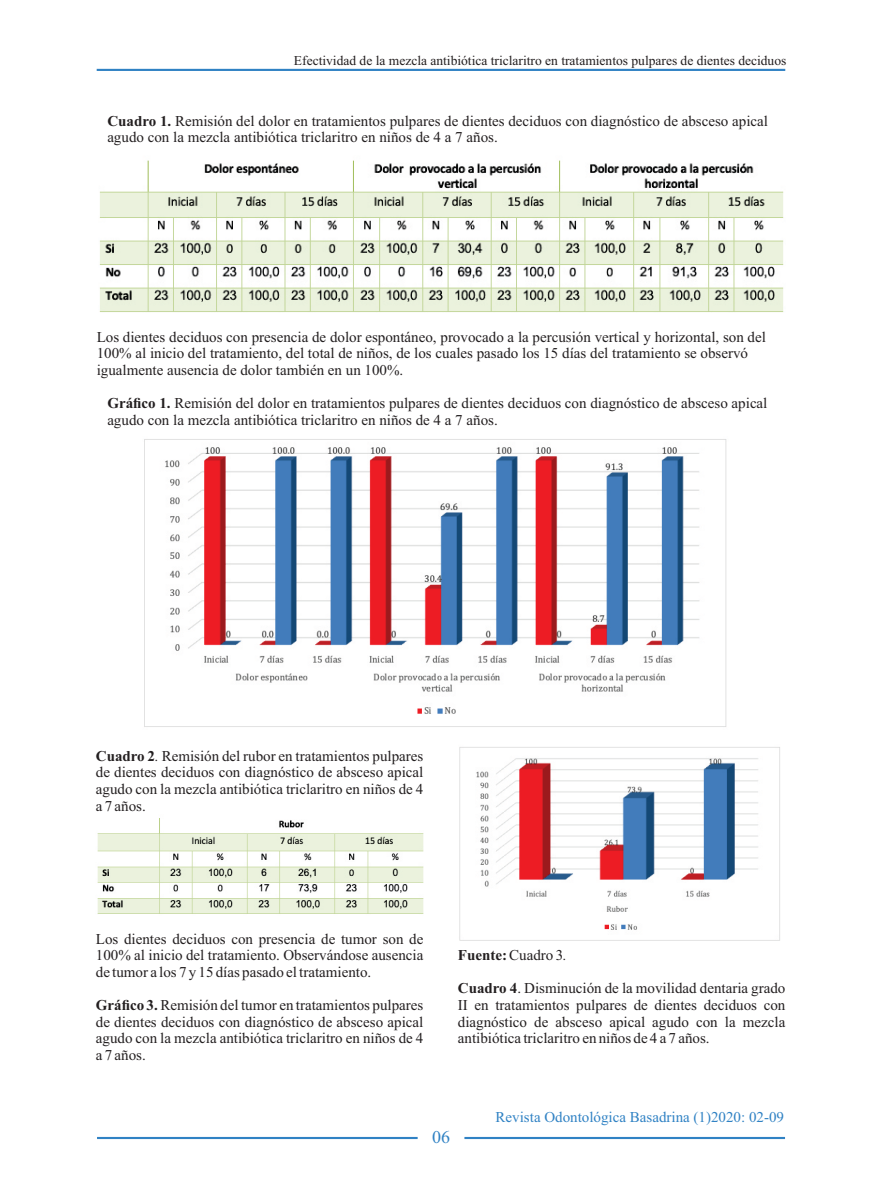
<style>
.page{position:relative;width:872px;height:1191px;background:#fff}
.page>*{position:absolute;margin:0;border:0;box-sizing:border-box;transform-origin:0 0}
.t1{font:18px "Times New Roman";color:#3082c4}
.t2{font:15px/16.6px "Times New Roman";color:#231f20;text-align:justify}
.t3{font:15px "Times New Roman";color:#3082c4}
.t4{font:700 15px "Times New Roman";color:#231f20}
.t5{font:13.5px "Times New Roman";color:#231f20}
.s1{font-weight:700}
.s2{font-style:italic}
.s3{font-weight:400}
.s4{font-weight:400;font-style:italic}
</style>
<div class="page">
<hr style="left:97px;top:1137px;width:320px;height:2px;background:#3082c4">
<hr style="left:464px;top:1137px;width:321px;height:2px;background:#3082c4">
<img style="left:99px;top:160px;width:685px;height:152px">
<img style="left:144px;top:439px;width:583px;height:288px">
<img style="left:97px;top:818px;width:326px;height:96px">
<img style="left:459px;top:747px;width:321px;height:194px">
<hr style="left:97px;top:69px;width:688px;height:2px;background:#3082c4">
<p class="t5" style="left:294px;top:56px;width:494px">Efectividad de la mezcla antibiótica triclaritro en tratamientos pulpares de dientes deciduos</p>
<p class="t2" style="left:107px;top:114px;width:662px"><span class="s1">Cuadro 1.</span> Remisión del dolor en tratamientos pulpares de dientes deciduos con diagnóstico de absceso apical agudo con la mezcla antibiótica triclaritro en niños de 4 a 7 años.</p>
<p class="t2" style="left:97px;top:330px;width:671px;text-align:left">Los dientes deciduos con presencia de dolor espontáneo, provocado a la percusión vertical y horizontal, son del<br>100% al inicio del tratamiento, del total de niños, de los cuales pasado los 15 días del tratamiento se observó igualmente ausencia de dolor también en un 100%.</p>
<p class="t2" style="left:107px;top:396px;width:661px"><span class="s1">Gráfico 1.</span> Remisión del dolor en tratamientos pulpares de dientes deciduos con diagnóstico de absceso apical agudo con la mezcla antibiótica triclaritro en niños de 4 a 7 años.</p>
<p class="t2" style="left:96px;top:749px;width:329px"><span class="s1">Cuadro 2</span><span class="s2">.</span> Remisión del rubor en tratamientos pulpares de dientes deciduos con diagnóstico de absceso apical agudo con la mezcla antibiótica triclaritro en niños de 4 a 7 años.</p>
<p class="t2" style="left:96px;top:931px;width:329px">Los dientes deciduos con presencia de tumor son de 100% al inicio del tratamiento. Observándose ausencia de tumor a los 7 y 15 días pasado el tratamiento.</p>
<p class="t2" style="left:96px;top:998px;width:329px"><span class="s1">Gráfico 3.</span> Remisión del tumor en tratamientos pulpares de dientes deciduos con diagnóstico de absceso apical agudo con la mezcla antibiótica triclaritro en niños de 4 a 7 años.</p>
<p class="t4" style="left:458px;top:950px;width:111px">Fuente: <span class="s3">Cuadro 3</span><span class="s4">.</span></p>
<p class="t2" style="left:458px;top:981px;width:329px"><span class="s1">Cuadro 4</span>. Disminución de la movilidad dentaria grado II en tratamientos pulpares de dientes deciduos con diagnóstico de absceso apical agudo con la mezcla antibiótica triclaritro en niños de 4 a 7 años.</p>
<p class="t1" style="left:432px;top:1130px;width:19px">06</p>
<p class="t3" style="left:495px;top:1111px;width:290px">Revista Odontológica Basadrina (1)2020: 02-09</p>
</div>
